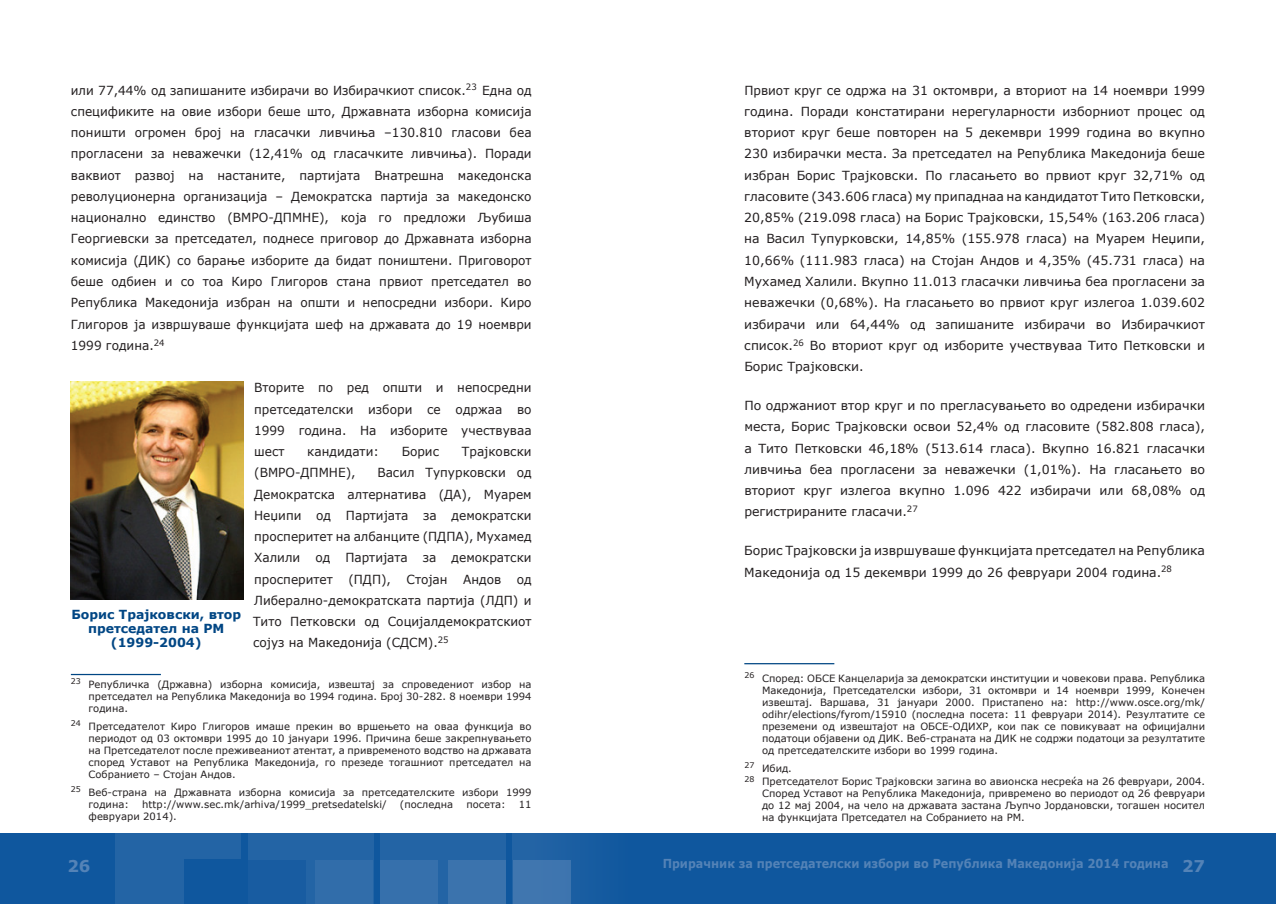
<style>
.page{position:relative;width:1276px;height:904px;background:#fff}
.page>*{position:absolute;margin:0;border:0;box-sizing:border-box;transform-origin:0 0}
.t1{font:700 16.25px "Verdana";color:#5483b7}
.t2{font:12.5px/21.2px "Verdana";color:#231f20;text-align:justify}
.t3{font:700 12.5px/13.8px "Verdana";color:#004684;text-align:center}
.t4{font:700 12.38px "Verdana";color:#5483b7;scale:.91 1}
.t5{font:10px/12px "Verdana";color:#231f20;text-align:justify}
.s1{font-size:16.25px}
</style>
<div class="page">
<div style="left:638px;top:833px;width:638px;height:71px;background:#0f579e"></div>
<div style="left:0;top:833px;width:638px;height:71px;background:#0f579e"></div>
<div style="left:116px;top:833px;width:125px;height:71px;background:#2364a5"></div>
<div style="left:248px;top:833px;width:125px;height:71px;background:#2364a5"></div>
<div style="left:380px;top:833px;width:126px;height:71px;background:#2364a5"></div>
<div style="left:513px;top:833px;width:125px;height:71px;background:#175ca0"></div>
<div style="left:248px;top:859px;width:58px;height:45px;background:#185ca1"></div>
<div style="left:184px;top:859px;width:57px;height:45px;background:#0f579e"></div>
<div style="left:315px;top:859px;width:58px;height:45px;background:#316daa"></div>
<div style="left:448px;top:859px;width:58px;height:45px;background:#3b73ad"></div>
<div style="left:513px;top:859px;width:57px;height:45px;background:#3f76af"></div>
<div style="left:380px;top:859px;width:58px;height:45px;background:#3670ac"></div>
<hr style="left:71px;top:674px;width:90px;height:1px;background:#004684">
<img style="left:71px;top:382px;width:172px;height:217px">
<hr style="left:744px;top:663px;width:90px;height:1px;background:#004684">
<p class="t2" style="left:71px;top:79px;width:462px">или 77,44% од запишаните избирачи во Избирачкиот список.<sup>23</sup><sup>6</sup>Една од спецификите на овие избори беше што, Државната изборна комисија поништи огромен број на гласачки ливчиња –130.810 гласови беа прогласени за неважечки (12,41% од гласачките ливчиња). Поради ваквиот развој на настаните, партијата Внатрешна македонска револуционерна организација – Демократска партија за македонско национално единство (ВМРО-ДПМНЕ), која го предложи Љубиша Георгиевски за претседател, поднесе приговор до Државната изборна комисија (ДИК) со барање изборите да бидат поништени. Приговорот беше одбиен и со тоа Киро Глигоров стана првиот претседател во Република Македонија избран на општи и непосредни избори. Киро Глигоров ја извршуваше функцијата шеф на државата до 19 ноември 1999 година.<sup>24</sup><sup>7</sup></p>
<p class="t2" style="left:254px;top:377px;width:279px">Вторите по ред општи и непосредни претседателски избори се одржаа во 1999 година. На изборите учествуваа шест</p>
<p class="t2" style="left:307px;top:441px;width:73px">кандидати:</p>
<p class="t2" style="left:402px;top:441px;width:39px">Борис</p>
<p class="t2" style="left:462px;top:441px;width:71px">Трајковски</p>
<p class="t2" style="left:254px;top:462px;width:103px">(ВМРО-ДПМНЕ),</p>
<p class="t2" style="left:253px;top:462px;width:280px;text-indent:124px">Васил Тупурковски од Демократска алтернатива (ДА), Муарем Неџипи од Партијата за демократски просперитет на албанците (ПДПА), Мухамед Халили од Партијата за демократски просперитет (ПДП), Стојан Андов од Либерално-демократската партија (ЛДП) и Тито Петковски од Социјалдемократскиот сојуз на Македонија (СДСМ).<sup>25</sup><sup>8</sup></p>
<p class="t5" style="left:89px;top:678px;width:444px;text-indent:-18px"><sup>23</sup> Републичка (Државна) изборна комисија, извештај за спроведениот избор на претседател на Република Македонија во 1994 година. Број 30-282. 8 ноември 1994 година.</p>
<p class="t5" style="left:89px;top:720px;width:444px;text-indent:-18px"><sup>24</sup> Претседателот Киро Глигоров имаше прекин во вршењето на оваа функција во периодот од 03 октомври 1995 до 10 јануари 1996. Причина беше закрепнувањето на Претседателот после преживеаниот атентат, а привременото водство на државата според Уставот на Република Македонија, го презеде тогашниот претседател на Собранието – Стојан Андов.</p>
<p class="t5" style="left:89px;top:786px;width:444px;text-indent:-18px"><sup>25</sup> Веб-страна на Државната изборна комисија за претседателските избори 1999 година:</p>
<p class="t3" style="left:71px;top:607px;width:171px">Борис Трајковски, втор претседател на РМ (1999-2004)</p>
<p class="t5" style="left:142px;top:798px;width:246px">http://www.sec.mk/arhiva/1999_pretsedatelski/</p>
<p class="t5" style="left:400px;top:798px;width:55px">(последна</p>
<p class="t5" style="left:466px;top:798px;width:41px">посета:</p>
<p class="t5" style="left:519px;top:798px;width:14px">11</p>
<p class="t5" style="left:89px;top:810px;width:90px">февруари 2014).</p>
<p class="t2" style="left:744px;top:79px;width:462px">Првиот круг се одржа на 31 октомври, а вториот на 14 ноември 1999 година. Поради констатирани нерегуларности изборниот процес од вториот круг беше повторен на 5 декември 1999 година во вкупно 230 избирачки места. За претседател на Република Македонија беше избран Борис Трајковски. По гласањето во првиот круг 32,71% од гласовите (343.606 гласа) му припаднаa на кандидатот Тито Петковски, 20,85% (219.098 гласа) на Борис Трајковски, 15,54% (163.206 гласа) на Васил Тупурковски, 14,85% (155.978 гласа) на Муарем Неџипи, 10,66% (111.983 гласа) на Стојан Андов и 4,35% (45.731 гласа) на Мухамед Халили. Вкупно 11.013 гласачки ливчиња бea прогласени за неважечки (0,68%). На гласањето во првиот круг излегoa 1.039.602 избирачи или 64,44% од запишаните избирачи во Избирачкиот список.<sup>26</sup><sup>9</sup> Во вториот круг од изборите учествуваa Тито Петковски и Борис Трајковски.</p>
<p class="t2" style="left:744px;top:395px;width:462px">По одржаниот втор круг и по прегласувањето во одредени избирачки места, Борис Трајковски освои 52,4% од гласовите (582.808 гласа), а Тито Петковски 46,18% (513.614 гласа). Вкупно 16.821 гласачки ливчиња бea прогласени за неважечки (1,01%). На гласањето во вториот круг излегoa вкупно 1.096 422 избирачи или 68,08% од регистрираните гласачи.<sup>27</sup><sup>10</sup></p>
<p class="t2" style="left:744px;top:540px;width:462px">Борис Трајковски ја извршуваше функцијата претседател на Република<br>Македонија од 15 декември 1999 до 26 февруари 2004 година.<sup>28</sup><sup>11</sup></p>
<p class="t5" style="left:762px;top:672px;width:444px;text-indent:-18px"><sup>26</sup> Според: ОБСЕ Канцеларија за демократски институции и човекови права. Република Македонија, Претседателски избори, 31 октомври и 14 ноември 1999, Конечен извештај. Варшава, 31 јануари 2000. Пристапено на: http://www.osce.org/mk/ odihr/elections/fyrom/15910 (последна посета: 11 февруари 2014). Резултатите се преземени од извештајот на ОБСЕ-ОДИХР, кои пак се повикуваат на официјални податоци објавени од ДИК. Веб-страната на ДИК не содржи податоци за резултатите од претседателските избори во 1999 година.</p>
<p class="t5" style="left:744px;top:761px;width:462px;line-height:13.5px"><sup>27</sup> Ибид.<br><sup>28</sup> Претседателот Борис Трајковски загина во авионска несреќа на 26 февруари, 2004.</p>
<p class="t5" style="left:762px;top:787px;width:444px">Според Уставот на Република Македонија, привремено во периодот од 26 февруари до 12 мај 2004, на чело на државата застана Љупчо Јордановски, тогашен носител на функцијата Претседател на Собранието на РМ.</p>
<h1 class="t1" style="left:67px;top:854px;width:25px">26</h1>
<p class="t4" style="left:662px;top:855px;width:597px">Прирачник за претседателски избори во Република Македонија 2014 година <span class="s1">27</span></p>
</div>
